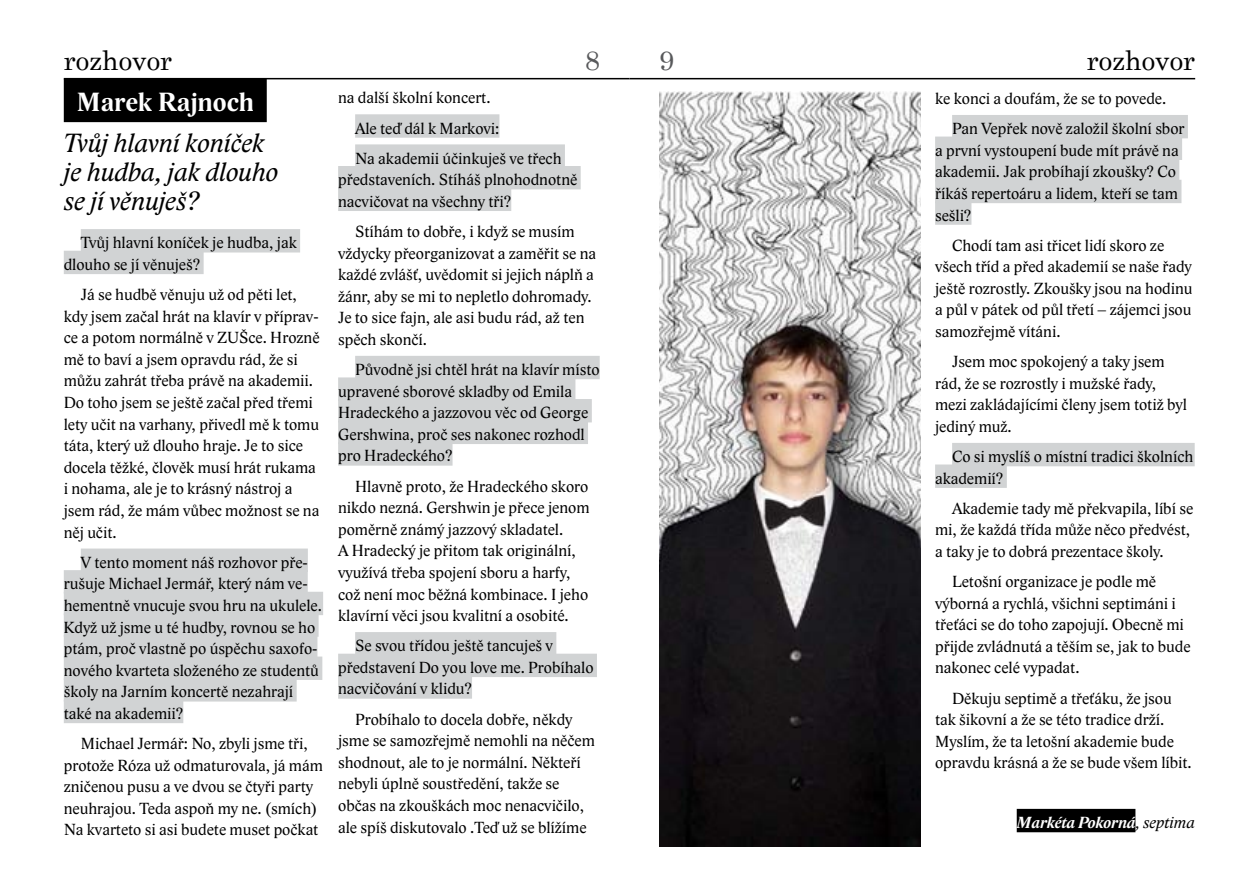
<style>
.page{position:relative;width:1259px;height:893px;background:#fff}
.page>*{position:absolute;margin:0;border:0;box-sizing:border-box;transform-origin:0 0}
.t1{font:italic 27px/28.8px "Lido STF";color:#000}
.t2{font:27px "Century Schoolbook";color:#000}
.t3{font:700 27px "Lido STF";color:#fff}
.t4{font:27px "Century Schoolbook";color:#58595b}
.t5{font:16.5px/21.6px "Lido STF";color:#000}
.t6{font:italic 700 16.5px "Lido STF";color:#fff}
.s1{font-weight:400;color:#000}
</style>
<div class="page">
<div style="left:64px;top:79px;width:203px;height:43px;background:#000"></div>
<div style="left:81px;top:229px;width:219px;height:23px;background:#d1d3d4"></div>
<div style="left:64px;top:251px;width:140px;height:23px;background:#d1d3d4"></div>
<div style="left:81px;top:548px;width:227px;height:24px;background:#d1d3d4"></div>
<div style="left:64px;top:570px;width:244px;height:23px;background:#d1d3d4"></div>
<div style="left:64px;top:592px;width:259px;height:23px;background:#d1d3d4"></div>
<div style="left:64px;top:613px;width:255px;height:24px;background:#d1d3d4"></div>
<div style="left:64px;top:635px;width:253px;height:23px;background:#d1d3d4"></div>
<div style="left:64px;top:656px;width:258px;height:24px;background:#d1d3d4"></div>
<div style="left:64px;top:678px;width:233px;height:23px;background:#d1d3d4"></div>
<div style="left:64px;top:700px;width:119px;height:23px;background:#d1d3d4"></div>
<div style="left:355px;top:114px;width:144px;height:24px;background:#d1d3d4"></div>
<div style="left:355px;top:144px;width:210px;height:24px;background:#d1d3d4"></div>
<div style="left:338px;top:166px;width:243px;height:23px;background:#d1d3d4"></div>
<div style="left:338px;top:188px;width:173px;height:23px;background:#d1d3d4"></div>
<div style="left:355px;top:356px;width:245px;height:23px;background:#d1d3d4"></div>
<div style="left:338px;top:377px;width:237px;height:24px;background:#d1d3d4"></div>
<div style="left:338px;top:399px;width:254px;height:23px;background:#d1d3d4"></div>
<div style="left:338px;top:421px;width:250px;height:23px;background:#d1d3d4"></div>
<div style="left:338px;top:442px;width:114px;height:24px;background:#d1d3d4"></div>
<div style="left:355px;top:632px;width:201px;height:23px;background:#d1d3d4"></div>
<div style="left:338px;top:654px;width:259px;height:23px;background:#d1d3d4"></div>
<div style="left:338px;top:675px;width:134px;height:24px;background:#d1d3d4"></div>
<div style="left:952px;top:115px;width:236px;height:23px;background:#d1d3d4"></div>
<div style="left:935px;top:137px;width:247px;height:23px;background:#d1d3d4"></div>
<div style="left:935px;top:158px;width:244px;height:24px;background:#d1d3d4"></div>
<div style="left:935px;top:180px;width:246px;height:23px;background:#d1d3d4"></div>
<div style="left:935px;top:201px;width:36px;height:24px;background:#d1d3d4"></div>
<div style="left:952px;top:443px;width:242px;height:23px;background:#d1d3d4"></div>
<div style="left:935px;top:464px;width:72px;height:24px;background:#d1d3d4"></div>
<div style="left:1016px;top:809px;width:119px;height:23px;background:#000"></div>
<img style="left:659px;top:92px;width:262px;height:754px">
<hr style="left:64px;top:78px;width:565px;height:1px;background:#000">
<hr style="left:629px;top:78px;width:566px;height:1px;background:#000">
<h1 class="t2" style="left:64px;top:38px;width:110px">rozhovor</h1>
<h1 class="t3" style="left:77px;top:85px;width:179px">Marek Rajnoch</h1>
<h1 class="t1" style="left:64px;top:129px;width:216px">Tvůj hlavní koníček je hudba, jak dlouho se jí věnuješ?</h1>
<p class="t5" style="left:64px;top:232px;width:234px;text-indent:17px">Tvůj hlavní koníček je hudba, jak dlouho se jí věnuješ?</p>
<p class="t5" style="left:64px;top:284px;width:257px;text-indent:17px">Já se hudbě věnuju už od pěti let, kdy jsem začal hrát na klavír v příprav&shy;ce a potom normálně v ZUŠce. Hrozně mě to baví a jsem opravdu rád, že si můžu zahrát třeba právě na akademii.<br>Do toho jsem se ještě začal před třemi lety učit na varhany, přivedl mě k tomu táta, který už dlouho hraje. Je to sice docela těžké, člověk musí hrát rukama i nohama, ale je to krásný nástroj a jsem rád, že mám vůbec možnost se na něj učit.</p>
<p class="t5" style="left:64px;top:551px;width:259px;text-indent:17px">V tento moment náš rozhovor pře&shy;rušuje Michael Jermář, který nám ve&shy;hementně vnucuje svou hru na ukulele.<br>Když už jsme u té hudby, rovnou se ho ptám, proč vlastně po úspěchu saxofo&shy;nového kvarteta složeného ze studentů školy na Jarním koncertě nezahrají také na akademii?</p>
<p class="t5" style="left:64px;top:733px;width:261px;text-align:center">Michael Jermář: No, zbyli jsme tři, protože Róza už odmaturovala, já mám zničenou pusu a ve dvou se čtyři party neuhrajou. Teda aspoň my ne. (smích)<br>Na kvarteto si asi budete muset počkat</p>
<h1 class="t4" style="left:585px;top:38px;width:17px">8</h1>
<h1 class="t4" style="left:659px;top:38px;width:17px">9</h1>
<h1 class="t2" style="left:1086px;top:37px;width:110px">rozhovor</h1>
<p class="t5" style="left:355px;top:83px;width:208px;line-height:30.2px;text-indent:-17px">na další školní koncert.<br>Ale teď dál k Markovi:<br>Na akademii účinkuješ ve třech</p>
<p class="t5" style="left:338px;top:169px;width:241px">představeních. Stíháš plnohodnotně nacvičovat na všechny tři?</p>
<p class="t5" style="left:338px;top:221px;width:260px;text-indent:17px">Stíhám to dobře, i když se musím vždycky přeorganizovat a zaměřit se na každé zvlášť, uvědomit si jejich náplň a žánr, aby se mi to nepletlo dohromady.<br>Je to sice fajn, ale asi budu rád, až ten spěch skončí.</p>
<p class="t5" style="left:338px;top:359px;width:263px;text-indent:17px">Původně jsi chtěl hrát na klavír místo upravené sborové skladby od Emila<br>Hradeckého a jazzovou věc od George<br>Gershwina, proč ses nakonec rozhodl pro Hradeckého?</p>
<p class="t5" style="left:338px;top:475px;width:253px;text-indent:17px">Hlavně proto, že Hradeckého skoro nikdo nezná. Gershwin je přece jenom poměrně známý jazzový skladatel.<br>A Hradecký je přitom tak originální, využívá třeba spojení sboru a harfy, což není moc běžná kombinace. I jeho klavírní věci jsou kvalitní a osobité.</p>
<p class="t5" style="left:338px;top:635px;width:257px;text-indent:17px">Se svou třídou ještě tancuješ v představení Do you love me. Probíhalo nacvičování v klidu?</p>
<p class="t5" style="left:338px;top:708px;width:258px;text-indent:17px">Probíhalo to docela dobře, někdy jsme se samozřejmě nemohli na něčem shodnout, ale to je normální. Někteří nebyli úplně soustředění, takže se občas na zkouškách moc nenacvičilo, ale spíš diskutovalo .Teď už se blížíme</p>
<p class="t5" style="left:952px;top:84px;width:234px;line-height:30.2px;text-indent:-17px">ke konci a doufám, že se to povede.<br>Pan Vepřek nově založil školní sbor</p>
<p class="t5" style="left:935px;top:140px;width:245px">a první vystoupení bude mít právě na akademii. Jak probíhají zkoušky? Co říkáš repertoáru a lidem, kteří se tam sešli?</p>
<p class="t5" style="left:935px;top:234px;width:259px;text-indent:17px">Chodí tam asi třicet lidí skoro ze všech tříd a před akademií se naše řady ještě rozrostly. Zkoušky jsou na hodinu a půl v pátek od půl třetí – zájemci jsou samozřejmě vítáni.</p>
<p class="t5" style="left:935px;top:351px;width:253px;text-indent:17px">Jsem moc spokojený a taky jsem rád, že se rozrostly i mužské řady, mezi zakládajícími členy jsem totiž byl jediný muž.</p>
<p class="t5" style="left:935px;top:446px;width:260px;text-indent:17px">Co si myslíš o místní tradici školních akademií?</p>
<p class="t5" style="left:935px;top:498px;width:260px;text-indent:17px">Akademie tady mě překvapila, líbí se mi, že každá třída může něco předvést, a taky je to dobrá prezentace školy.</p>
<p class="t5" style="left:935px;top:571px;width:257px;text-indent:17px">Letošní organizace je podle mě výborná a rychlá, všichni septimáni i třeťáci se do toho zapojují. Obecně mi přijde zvládnutá a těším se, jak to bude nakonec celé vypadat.</p>
<p class="t5" style="left:935px;top:687px;width:258px;text-indent:17px">Děkuju septimě a třeťáku, že jsou tak šikovní a že se této tradice drží.<br>Myslím, že ta letošní akademie bude opravdu krásná a že se bude všem líbit.</p>
<p class="t6" style="left:1016px;top:812px;width:179px">Markéta Pokorná<span class="s1">, septima</span></p>
</div>
